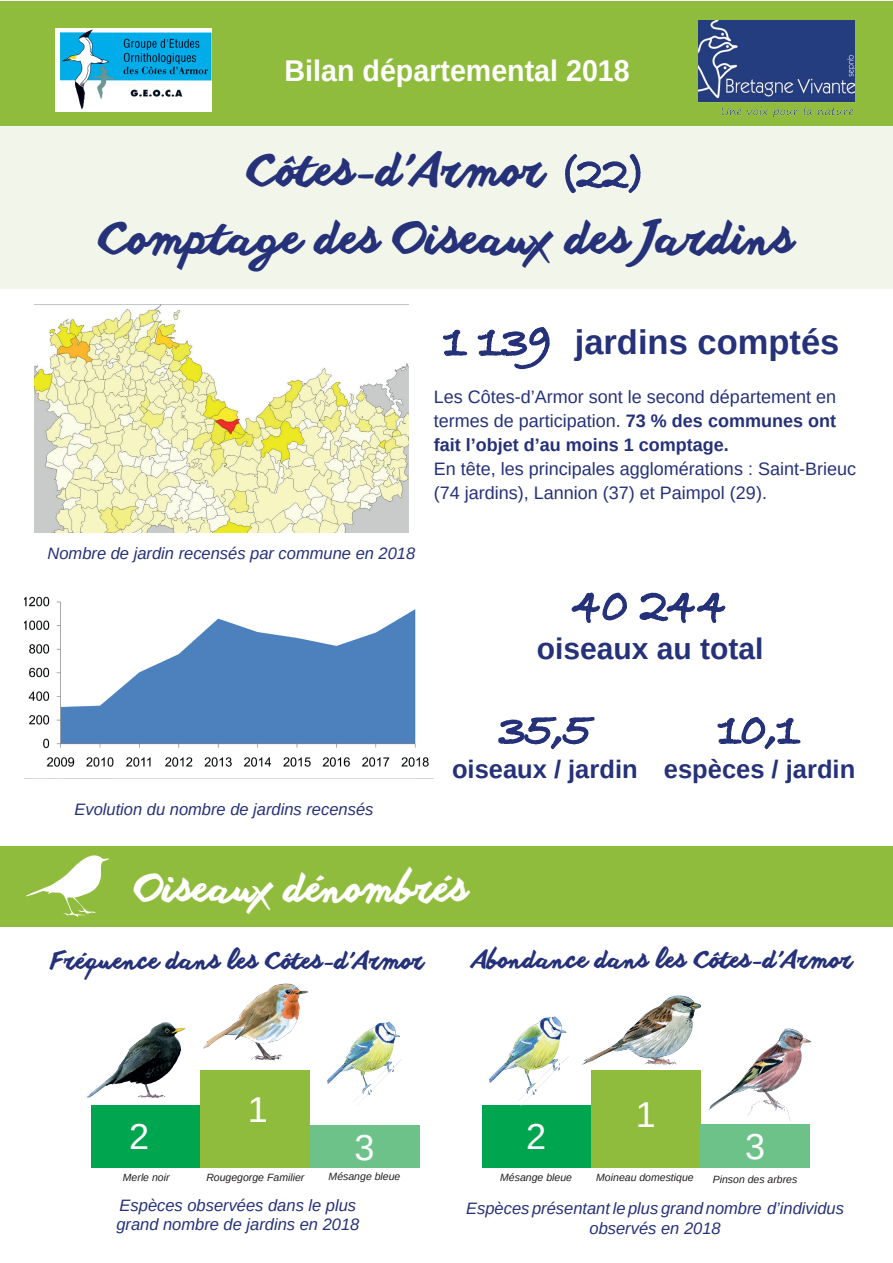
<style>
.page{position:relative;width:893px;height:1263px;background:#fff}
.page>*{position:absolute;margin:0;border:0;box-sizing:border-box;transform-origin:0 0}
.t1{font:45px/68.6px "anothershabby";color:#253179;text-align:center}
.t2{font:39px "anothershabby";color:#fff}
.t3{font:36px "Arimo";color:#fff}
.t4{font:700 34.5px "Arimo";color:#253179}
.t5{font:700 30px "Arimo";color:#fff;scale:.95 1}
.t6{font:700 30px "Arimo";color:#253179}
.t7{font:700 25.5px "Arimo";color:#253179}
.t8{font:24px "anothershabby";color:#253179}
.t9{font:18px/24px "Arimo";color:#253179;text-align:justify}
.t10{font:italic 16.5px/19.8px "Arimo";color:#253179}
.t11{font:italic 10.5px "Arimo";color:#231f20}
.s1{font-family:"Bradley Hand ITC"}
.s2{font-family:"Bradley Hand ITC";font-weight:400;font-size:46.5px}
.s3{font-weight:700}
</style>
<div class="page">
<div style="left:0;top:125px;width:893px;height:164px;background:#f2f5e9"></div>
<svg style="left:565px;top:153px;width:76px;height:40px"></svg>
<div style="left:0;top:1px;width:892px;height:124px;background:#90bc3d"></div>
<img style="left:55px;top:29px;width:157px;height:82px">
<img style="left:698px;top:20px;width:157px;height:96px">
<div style="left:310px;top:1125px;width:109px;height:42px;background:#6cc289"></div>
<div style="left:92px;top:1105px;width:109px;height:62px;background:#00a54f"></div>
<div style="left:201px;top:1070px;width:109px;height:97px;background:#90bc3d"></div>
<img style="left:200px;top:983px;width:109px;height:90px">
<img style="left:85px;top:1022px;width:101px;height:85px">
<div style="left:482px;top:1105px;width:109px;height:62px;background:#00a54f"></div>
<div style="left:591px;top:1070px;width:109px;height:97px;background:#90bc3d"></div>
<div style="left:700px;top:1124px;width:110px;height:43px;background:#6cc289"></div>
<img style="left:489px;top:1016px;width:80px;height:90px">
<img style="left:700px;top:1028px;width:112px;height:92px">
<img style="left:582px;top:995px;width:118px;height:70px">
<img style="left:327px;top:1021px;width:75px;height:84px">
<div style="left:0;top:846px;width:893px;height:81px;background:#90bc3d"></div>
<img style="left:34px;top:305px;width:375px;height:227px">
<svg style="left:639px;top:592px;width:87px;height:31px"></svg>
<svg style="left:443px;top:329px;width:25px;height:27px"></svg>
<svg style="left:477px;top:327px;width:73px;height:43px"></svg>
<img style="left:24px;top:596px;width:405px;height:171px">
<svg style="left:498px;top:592px;width:129px;height:158px"></svg>
<svg style="left:717px;top:717px;width:84px;height:33px"></svg>
<svg style="left:25px;top:855px;width:84px;height:63px"></svg>
<h3 class="t5" style="left:285px;top:50px;width:365px">Bilan départemental 2018</h3>
<h1 class="t1" style="left:98px;top:136px;width:697px">Côtes-d’Armor <span class="s1">(22)<br></span>Comptage des Oiseaux des Jardins</h1>
<p class="t10" style="left:48px;top:543px;width:369px">Nombre de jardin recensés par commune en 2018</p>
<h3 class="t4" style="left:444px;top:318px;width:397px"><span class="s2">1 139</span> jardins comptés</h3>
<p class="t9" style="left:434px;top:385px;width:404px">Les Côtes-d’Armor sont le second département en termes de participation. <span class="s3">73 % des communes ont fait l’objet d’au moins 1 comptage.</span></p>
<p class="t9" style="left:434px;top:457px;width:424px">En tête, les principales agglomérations : Saint-Brieuc (74 jardins), Lannion (37) et Paimpol (29).</p>
<h3 class="t6" style="left:537px;top:628px;width:228px">oiseaux au total</h3>
<p class="t10" style="left:74px;top:799px;width:300px">Evolution du nombre de jardins recensés</p>
<h3 class="t7" style="left:452px;top:752px;width:187px">oiseaux / jardin</h3>
<h3 class="t7" style="left:664px;top:752px;width:193px">espèces / jardin</h3>
<h2 class="t2" style="left:135px;top:865px;width:334px">Oiseaux dénombrés</h2>
<h3 class="t8" style="left:52px;top:947px;width:374px">Fréquence dans les Côtes-d’Armor</h3>
<h3 class="t8" style="left:472px;top:946px;width:382px">Abondance dans les Côtes-d’Armor</h3>
<h3 class="t3" style="left:248px;top:1086px;width:22px">1</h3>
<h3 class="t3" style="left:129px;top:1114px;width:22px">2</h3>
<p class="t11" style="left:123px;top:1171px;width:48px">Merle noir</p>
<p class="t11" style="left:206px;top:1171px;width:100px">Rougegorge Familier</p>
<h3 class="t3" style="left:355px;top:1125px;width:22px">3</h3>
<p class="t11" style="left:329px;top:1170px;width:73px">Mésange bleue</p>
<p class="t10" style="left:116px;top:1195px;width:245px">Espèces observées dans le plus grand nombre de jardins en 2018</p>
<h3 class="t3" style="left:526px;top:1114px;width:22px">2</h3>
<h3 class="t3" style="left:636px;top:1092px;width:22px">1</h3>
<h3 class="t3" style="left:745px;top:1123px;width:22px">3</h3>
<p class="t11" style="left:500px;top:1171px;width:73px">Mésange bleue</p>
<p class="t11" style="left:596px;top:1171px;width:99px">Moineau domestique</p>
<p class="t11" style="left:713px;top:1172px;width:86px">Pinson des arbres</p>
<p class="t10" style="left:466px;top:1198px;width:379px;text-align:center">Espèces présentant le plus grand nombre d’individus observés en 2018</p>
</div>
